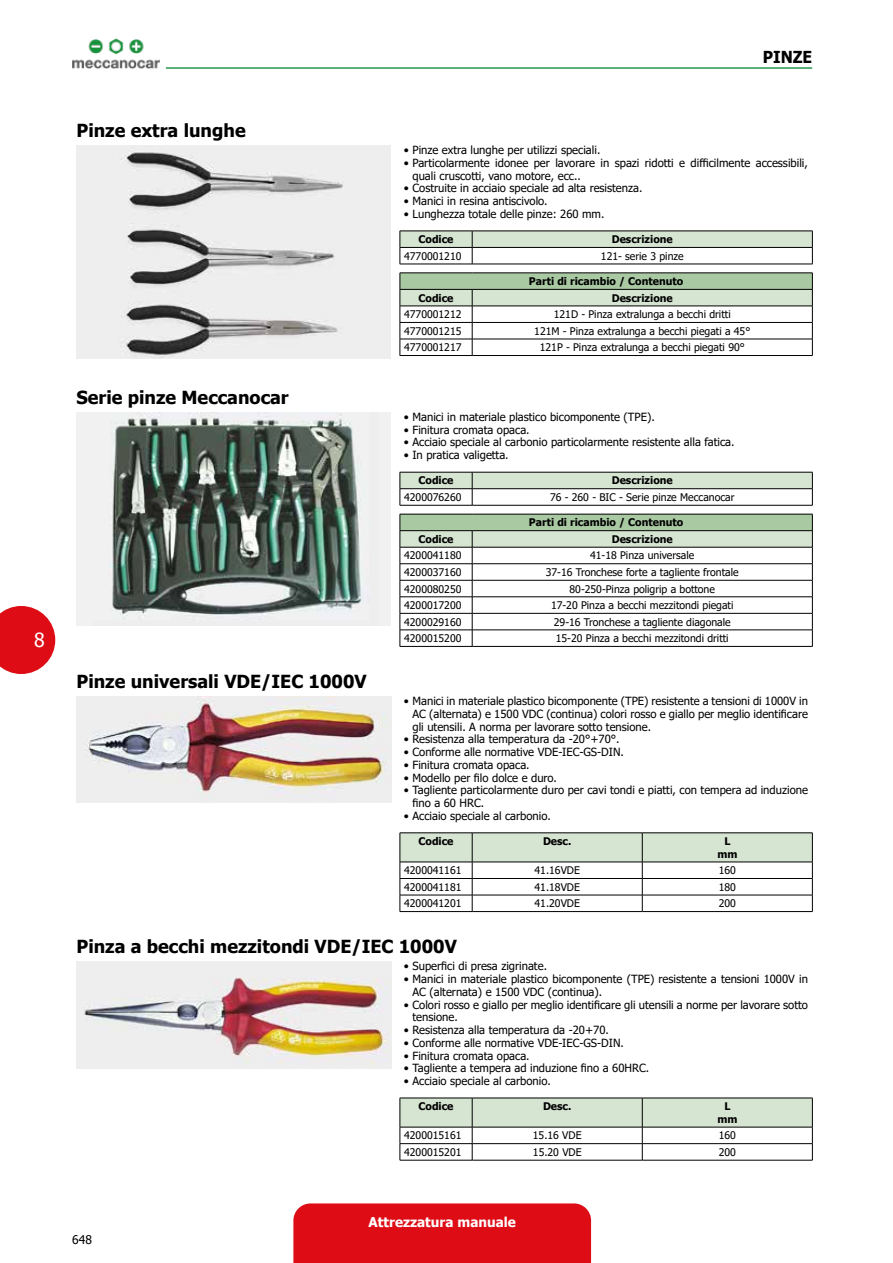
<style>
.page{position:relative;width:893px;height:1263px;background:#fff}
.page>*{position:absolute;margin:0;border:0;box-sizing:border-box;transform-origin:0 0}
.t1{font:19.5px "Tahoma";color:#fff}
.t2{font:700 18px "Tahoma";color:#000}
.t3{font:700 16.5px "Tahoma";color:#000;scale:.95 1}
.t4{font:700 13.5px "Tahoma";color:#fff}
.t5{font:12px "Tahoma";color:#000}
.t6{font:11.25px/12.8px "Tahoma";color:#000}
.t7{font:10.5px "Tahoma";color:#000}
.t8{font:700 10.5px/12.6px "Tahoma";color:#000;text-align:center}
</style>
<div class="page">
<div style="left:293px;top:1203px;width:298px;height:60px;background:#de0c15"></div>
<svg style="left:0;top:606px;width:55px;height:68px;background:#e33139"></svg>
<img style="left:72px;top:38px;width:87px;height:31px">
<hr style="left:166px;top:67px;width:646px;height:2px;background:#28974e">
<img style="left:77px;top:146px;width:314px;height:212px">
<svg style="left:400px;top:231px;width:413px;height:33px"></svg>
<hr style="left:400px;top:264px;width:72px;height:1px;background:#000">
<hr style="left:472px;top:264px;width:341px;height:1px;background:#000">
<svg style="left:400px;top:273px;width:413px;height:82px"></svg>
<hr style="left:400px;top:355px;width:72px;height:1px;background:#000">
<hr style="left:472px;top:355px;width:341px;height:1px;background:#000">
<img style="left:77px;top:412px;width:314px;height:213px">
<svg style="left:400px;top:472px;width:413px;height:33px"></svg>
<hr style="left:400px;top:505px;width:72px;height:1px;background:#000">
<hr style="left:472px;top:505px;width:341px;height:1px;background:#000">
<svg style="left:400px;top:514px;width:413px;height:132px"></svg>
<hr style="left:400px;top:646px;width:72px;height:1px;background:#000">
<hr style="left:472px;top:646px;width:341px;height:1px;background:#000">
<img style="left:77px;top:696px;width:314px;height:107px">
<hr style="left:400px;top:832px;width:72px;height:1px;background:#000">
<hr style="left:472px;top:832px;width:170px;height:1px;background:#000">
<hr style="left:642px;top:832px;width:171px;height:1px;background:#000">
<svg style="left:400px;top:833px;width:413px;height:78px"></svg>
<hr style="left:400px;top:911px;width:72px;height:1px;background:#000">
<hr style="left:472px;top:911px;width:170px;height:1px;background:#000">
<hr style="left:642px;top:911px;width:171px;height:1px;background:#000">
<img style="left:77px;top:962px;width:314px;height:107px">
<svg style="left:400px;top:1098px;width:413px;height:62px"></svg>
<hr style="left:400px;top:1160px;width:72px;height:1px;background:#000">
<hr style="left:472px;top:1160px;width:170px;height:1px;background:#000">
<hr style="left:642px;top:1160px;width:171px;height:1px;background:#000">
<h1 class="t1" style="left:34px;top:627px;width:12px">8</h1>
<h2 class="t2" style="left:77px;top:118px;width:171px">Pinze extra lunghe</h2>
<h2 class="t2" style="left:77px;top:385px;width:214px">Serie pinze Meccanocar</h2>
<h2 class="t2" style="left:77px;top:669px;width:161px">Pinze universali VDE</h2>
<h2 class="t2" style="left:261px;top:669px;width:107px">/IEC 1000V</h2>
<h3 class="t3" style="left:763px;top:45px;width:53px">Pinze</h3>
<p class="t6" style="left:404px;top:144px;width:198px">• Pinze extra lunghe per utilizzi speciali.</p>
<p class="t6" style="left:412px;top:157px;width:397px;text-indent:-9px">• Particolarmente idonee per lavorare in spazi ridotti e difficilmente accessibili, quali cruscotti, vano motore, ecc..</p>
<p class="t6" style="left:404px;top:183px;width:240px">• Costruite in acciaio speciale ad alta resistenza.</p>
<p class="t6" style="left:404px;top:195px;width:145px">• Manici in resina antiscivolo.</p>
<p class="t6" style="left:404px;top:208px;width:202px">• Lunghezza totale delle pinze: 260 mm.</p>
<p class="t8" style="left:418px;top:233px;width:37px">Codice</p>
<p class="t8" style="left:612px;top:233px;width:62px">Descrizione</p>
<p class="t7" style="left:404px;top:249px;width:59px">4770001210</p>
<p class="t7" style="left:601px;top:249px;width:84px">121- serie 3 pinze</p>
<p class="t8" style="left:529px;top:275px;width:156px">Parti di ricambio / Contenuto</p>
<p class="t8" style="left:418px;top:292px;width:37px">Codice</p>
<p class="t8" style="left:612px;top:292px;width:62px">Descrizione</p>
<p class="t7" style="left:404px;top:307px;width:59px">4770001212</p>
<p class="t7" style="left:554px;top:307px;width:178px">121D - Pinza extralunga a becchi dritti</p>
<p class="t7" style="left:404px;top:324px;width:59px">4770001215</p>
<p class="t7" style="left:534px;top:324px;width:218px">121M - Pinza extralunga a becchi piegati a 45°</p>
<p class="t7" style="left:404px;top:340px;width:59px">4770001217</p>
<p class="t7" style="left:540px;top:340px;width:206px">121P - Pinza extralunga a becchi piegati 90°</p>
<p class="t6" style="left:404px;top:411px;width:252px">• Manici in materiale plastico bicomponente (TPE).</p>
<p class="t6" style="left:404px;top:424px;width:127px">• Finitura cromata opaca.</p>
<p class="t6" style="left:404px;top:437px;width:332px">• Acciaio speciale al carbonio particolarmente resistente alla fatica.</p>
<p class="t6" style="left:404px;top:449px;width:106px">• In pratica valigetta.</p>
<p class="t8" style="left:418px;top:475px;width:37px">Codice</p>
<p class="t8" style="left:612px;top:475px;width:62px">Descrizione</p>
<p class="t7" style="left:404px;top:490px;width:59px">4200076260</p>
<p class="t7" style="left:550px;top:490px;width:186px">76 - 260 - BIC - Serie pinze Meccanocar</p>
<p class="t8" style="left:529px;top:517px;width:156px">Parti di ricambio / Contenuto</p>
<p class="t8" style="left:418px;top:533px;width:37px">Codice</p>
<p class="t8" style="left:612px;top:533px;width:62px">Descrizione</p>
<p class="t7" style="left:404px;top:549px;width:59px">4200041180</p>
<p class="t7" style="left:590px;top:549px;width:106px">41-18 Pinza universale</p>
<p class="t7" style="left:404px;top:565px;width:59px">4200037160</p>
<p class="t7" style="left:546px;top:565px;width:194px">37-16 Tronchese forte a tagliente frontale</p>
<p class="t7" style="left:404px;top:582px;width:59px">4200080250</p>
<p class="t7" style="left:569px;top:582px;width:147px">80-250-Pinza poligrip a bottone</p>
<p class="t7" style="left:404px;top:598px;width:59px">4200017200</p>
<p class="t7" style="left:551px;top:598px;width:184px">17-20 Pinza a becchi mezzitondi piegati</p>
<p class="t7" style="left:404px;top:615px;width:59px">4200029160</p>
<p class="t7" style="left:554px;top:615px;width:178px">29-16 Tronchese a tagliente diagonale</p>
<p class="t7" style="left:404px;top:631px;width:59px">4200015200</p>
<p class="t7" style="left:556px;top:631px;width:174px">15-20 Pinza a becchi mezzitondi dritti</p>
<p class="t6" style="left:412px;top:695px;width:397px;text-align:justify;text-indent:-9px">• Manici in materiale plastico bicomponente (TPE) resistente a tensioni di 1000V in AC (alternata) e 1500 VDC (continua) colori rosso e giallo per meglio identificare gli utensili. A norma per lavorare sotto tensione.</p>
<p class="t6" style="left:404px;top:733px;width:217px">• Resistenza alla temperatura da -20°+70°.</p>
<p class="t6" style="left:404px;top:746px;width:222px">• Conforme alle normative VDE-IEC-GS-DIN.</p>
<p class="t6" style="left:404px;top:759px;width:127px">• Finitura cromata opaca.</p>
<p class="t6" style="left:404px;top:772px;width:155px">• Modello per filo dolce e duro.</p>
<p class="t6" style="left:412px;top:784px;width:397px;text-indent:-9px">• Tagliente particolarmente duro per cavi tondi e piatti, con tempera ad induzione fino a 60 HRC.</p>
<p class="t6" style="left:404px;top:810px;width:148px">• Acciaio speciale al carbonio.</p>
<p class="t8" style="left:418px;top:835px;width:37px">Codice</p>
<p class="t8" style="left:543px;top:835px;width:30px">Desc.</p>
<p class="t8" style="left:717px;top:835px;width:22px">L mm</p>
<p class="t7" style="left:404px;top:863px;width:59px">4200041161</p>
<p class="t7" style="left:535px;top:863px;width:47px">41.16VDE</p>
<p class="t7" style="left:719px;top:863px;width:19px">160</p>
<p class="t7" style="left:404px;top:880px;width:59px">4200041181</p>
<p class="t7" style="left:535px;top:880px;width:47px">41.18VDE</p>
<p class="t7" style="left:719px;top:880px;width:19px">180</p>
<p class="t7" style="left:404px;top:896px;width:59px">4200041201</p>
<p class="t7" style="left:535px;top:896px;width:47px">41.20VDE</p>
<p class="t7" style="left:719px;top:896px;width:19px">200</p>
<h2 class="t2" style="left:77px;top:934px;width:252px">Pinza a becchi mezzitondi VDE</h2>
<h2 class="t2" style="left:351px;top:934px;width:107px">/IEC 1000V</h2>
<p class="t6" style="left:404px;top:960px;width:145px">• Superfici di presa zigrinate.</p>
<p class="t6" style="left:412px;top:973px;width:397px;text-indent:-9px">• Manici in materiale plastico bicomponente (TPE) resistente a tensioni 1000V in<br>AC (alternata) e 1500 VDC (continua).</p>
<p class="t6" style="left:412px;top:999px;width:397px;text-indent:-9px">• Colori rosso e giallo per meglio identificare gli utensili a norme per lavorare sotto tensione.</p>
<p class="t6" style="left:404px;top:1024px;width:206px">• Resistenza alla temperatura da -20+70.</p>
<p class="t6" style="left:404px;top:1037px;width:222px">• Conforme alle normative VDE-IEC-GS-DIN.</p>
<p class="t6" style="left:404px;top:1050px;width:127px">• Finitura cromata opaca.</p>
<p class="t6" style="left:404px;top:1062px;width:247px">• Tagliente a tempera ad induzione fino a 60HRC.</p>
<p class="t6" style="left:404px;top:1075px;width:148px">• Acciaio speciale al carbonio.</p>
<p class="t8" style="left:418px;top:1100px;width:37px">Codice</p>
<p class="t8" style="left:543px;top:1100px;width:30px">Desc.</p>
<p class="t8" style="left:717px;top:1100px;width:22px">L mm</p>
<p class="t7" style="left:404px;top:1128px;width:59px">4200015161</p>
<p class="t7" style="left:533px;top:1128px;width:50px">15.16 VDE</p>
<p class="t7" style="left:719px;top:1128px;width:19px">160</p>
<p class="t7" style="left:404px;top:1145px;width:59px">4200015201</p>
<p class="t7" style="left:533px;top:1145px;width:50px">15.20 VDE</p>
<p class="t7" style="left:719px;top:1145px;width:19px">200</p>
<p class="t5" style="left:72px;top:1231px;width:21px">648</p>
<p class="t4" style="left:369px;top:1212px;width:149px">Attrezzatura manuale</p>
</div>
